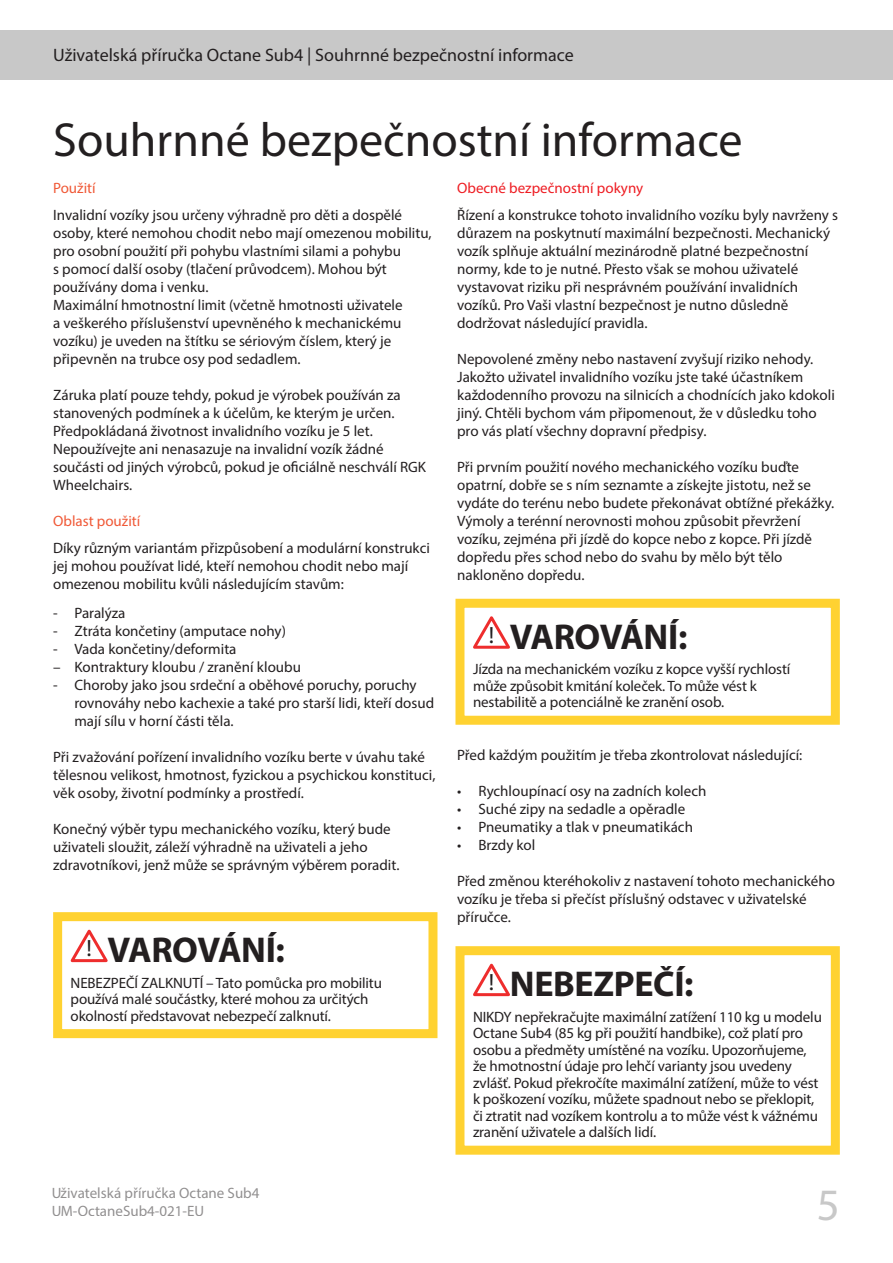
<style>
.page{position:relative;width:893px;height:1263px;background:#fff}
.page>*{position:absolute;margin:0;border:0;box-sizing:border-box;transform-origin:0 0}
.Heading_1{font:48px "Myriad Pro";color:#231f20}
.t1{font:45px "Myriad Pro";color:#c8c8c8}
.Box_Heading{font:700 36px "Myriad Pro";letter-spacing:-.01em;color:#231f20}
.t2{font:18px "Myriad Pro";color:#231f20}
.Box_Text_10_11{font:15px/18px "Myriad Pro";color:#231f20}
.Bullet{font:15px/18px "Myriad Pro";color:#231f20}
.Internal_Heading_-_RED{font:15px "Myriad Pro";color:#ee1d23}
.Internal_Heading_-_RED-2{font:15px "Myriad Pro";color:#f05937}
</style>
<div class="page">
<div style="left:0;top:31px;width:893px;height:49px;background:#c8c8c8"></div>
<svg style="left:70px;top:929px;width:38px;height:34px"></svg>
<div style="left:53px;top:912px;width:384px;height:126px;border:9px solid #ffd231"></div>
<svg style="left:473px;top:616px;width:37px;height:33px"></svg>
<div style="left:455px;top:599px;width:385px;height:126px;border:9px solid #ffd231"></div>
<svg style="left:473px;top:963px;width:37px;height:34px"></svg>
<div style="left:455px;top:946px;width:385px;height:209px;border:9px solid #ffd231"></div>
<p class="t2" style="left:53px;top:44px;width:522px">Uživatelská příručka Octane Sub4 | Souhrnné bezpečnostní informace</p>
<p class="Heading_1" style="left:53px;top:111px;width:691px">Souhrnné bezpečnostní informace</p>
<p class="Internal_Heading_-_RED-2" style="left:53px;top:179px;width:44px">Použití</p>
<p class="Box_Text_10_11" style="left:53px;top:206px;width:380px">Invalidní vozíky jsou určeny výhradně pro děti a dospělé osoby, které nemohou chodit nebo mají omezenou mobilitu, pro osobní použití při pohybu vlastními silami a pohybu<br>s pomocí další osoby (tlačení průvodcem). Mohou být používány doma i venku.</p>
<p class="Box_Text_10_11" style="left:53px;top:296px;width:351px">Maximální hmotnostní limit (včetně hmotnosti uživatele a veškerého příslušenství upevněného k mechanickému vozíku) je uveden na štítku se sériovým číslem, který je připevněn na trubce osy pod sedadlem.</p>
<p class="Box_Text_10_11" style="left:53px;top:386px;width:349px">Záruka platí pouze tehdy, pokud je výrobek používán za stanovených podmínek a k účelům, ke kterým je určen.<br>Předpokládaná životnost invalidního vozíku je 5 let.</p>
<p class="Box_Text_10_11" style="left:53px;top:440px;width:374px">Nepoužívejte ani nenasazuje na invalidní vozík žádné součásti od jiných výrobců, pokud je oficiálně neschválí RGK<br>Wheelchairs.</p>
<p class="Internal_Heading_-_RED-2" style="left:53px;top:512px;width:89px">Oblast použití</p>
<p class="Box_Text_10_11" style="left:53px;top:539px;width:378px">Díky různým variantám přizpůsobení a modulární konstrukci jej mohou používat lidé, kteří nemohou chodit nebo mají omezenou mobilitu kvůli následujícím stavům:</p>
<p class="Bullet" style="left:53px;top:604px;width:74px">- Paralýza</p>
<p class="Bullet" style="left:53px;top:622px;width:234px">- Ztráta končetiny (amputace nohy)</p>
<p class="Bullet" style="left:53px;top:640px;width:185px">- Vada končetiny/deformita</p>
<p class="Bullet" style="left:53px;top:658px;width:249px">– Kontraktury kloubu / zranění kloubu</p>
<p class="Bullet" style="left:74px;top:676px;width:361px;text-indent:-21px">- Choroby jako jsou srdeční a oběhové poruchy, poruchy rovnováhy nebo kachexie a také pro starší lidi, kteří dosud mají sílu v horní části těla.</p>
<p class="Box_Text_10_11" style="left:53px;top:748px;width:384px">Při zvažování pořízení invalidního vozíku berte v úvahu také tělesnou velikost, hmotnost, fyzickou a psychickou konstituci, věk osoby, životní podmínky a prostředí.</p>
<p class="Box_Text_10_11" style="left:53px;top:820px;width:348px">Konečný výběr typu mechanického vozíku, který bude uživateli sloužit, záleží výhradně na uživateli a jeho zdravotníkovi, jenž může se správným výběrem poradit.</p>
<p class="Internal_Heading_-_RED" style="left:457px;top:179px;width:188px">Obecné bezpečnostní pokyny</p>
<p class="Box_Text_10_11" style="left:457px;top:206px;width:382px">Řízení a konstrukce tohoto invalidního vozíku byly navrženy s důrazem na poskytnutí maximální bezpečnosti. Mechanický vozík splňuje aktuální mezinárodně platné bezpečnostní normy, kde to je nutné. Přesto však se mohou uživatelé vystavovat riziku při nesprávném používání invalidních vozíků. Pro Vaši vlastní bezpečnost je nutno důsledně dodržovat následující pravidla.</p>
<p class="Box_Text_10_11" style="left:457px;top:350px;width:379px">Nepovolené změny nebo nastavení zvyšují riziko nehody.<br>Jakožto uživatel invalidního vozíku jste také účastníkem každodenního provozu na silnicích a chodnících jako kdokoli jiný. Chtěli bychom vám připomenout, že v důsledku toho pro vás platí všechny dopravní předpisy.</p>
<p class="Box_Text_10_11" style="left:457px;top:458px;width:379px">Při prvním použití nového mechanického vozíku buďte opatrní, dobře se s ním seznamte a získejte jistotu, než se vydáte do terénu nebo budete překonávat obtížné překážky.<br>Výmoly a terénní nerovnosti mohou způsobit převržení vozíku, zejména při jízdě do kopce nebo z kopce. Při jízdě dopředu přes schod nebo do svahu by mělo být tělo nakloněno dopředu.</p>
<p class="Box_Heading" style="left:489px;top:613px;width:200px"><sup>!</sup> VAROVÁNÍ:</p>
<p class="Box_Text_10_11" style="left:473px;top:661px;width:319px;line-height:16.5px">Jízda na mechanickém vozíku z kopce vyšší rychlostí může způsobit kmitání koleček. To může vést k nestabilitě a potenciálně ke zranění osob.</p>
<p class="Box_Text_10_11" style="left:457px;top:746px;width:347px">Před každým použitím je třeba zkontrolovat následující:</p>
<p class="Box_Text_10_11" style="left:457px;top:782px;width:251px">• Rychloupínací osy na zadních kolech</p>
<p class="Box_Text_10_11" style="left:457px;top:800px;width:230px">• Suché zipy na sedadle a opěradle</p>
<p class="Box_Text_10_11" style="left:457px;top:818px;width:237px">• Pneumatiky a tlak v pneumatikách</p>
<p class="Box_Text_10_11" style="left:457px;top:836px;width:80px">• Brzdy kol</p>
<p class="Box_Text_10_11" style="left:457px;top:872px;width:379px">Před změnou kteréhokoliv z nastavení tohoto mechanického vozíku je třeba si přečíst příslušný odstavec v uživatelské příručce.</p>
<p class="Box_Heading" style="left:86px;top:926px;width:200px"><sup>!</sup> VAROVÁNÍ:</p>
<p class="Box_Text_10_11" style="left:71px;top:974px;width:313px;line-height:16.5px">NEBEZPEČÍ ZALKNUTÍ – Tato pomůcka pro mobilitu používá malé součástky, které mohou za určitých okolností představovat nebezpečí zalknutí.</p>
<p class="Box_Heading" style="left:489px;top:960px;width:206px"><sup>!</sup> NEBEZPEČÍ:</p>
<p class="Box_Text_10_11" style="left:473px;top:1008px;width:350px;line-height:16.5px">NIKDY nepřekračujte maximální zatížení 110 kg u modelu Octane Sub4 (85 kg při použití handbike), což platí pro osobu a předměty umístěné na vozíku. Upozorňujeme, že hmotnostní údaje pro lehčí varianty jsou uvedeny zvlášť. Pokud překročíte maximální zatížení, může to vést k poškození vozíku, můžete spadnout nebo se překlopit, či ztratit nad vozíkem kontrolu a to může vést k vážnému zranění uživatele a dalších lidí.</p>
<p class="Box_Text_10_11" style="left:51px;top:1183px;width:210px">Uživatelská příručka Octane Sub4<br>UM-OctaneSub4-021-EU</p>
<h2 class="t1" style="left:817px;top:1177px;width:25px">5</h2>
</div>
